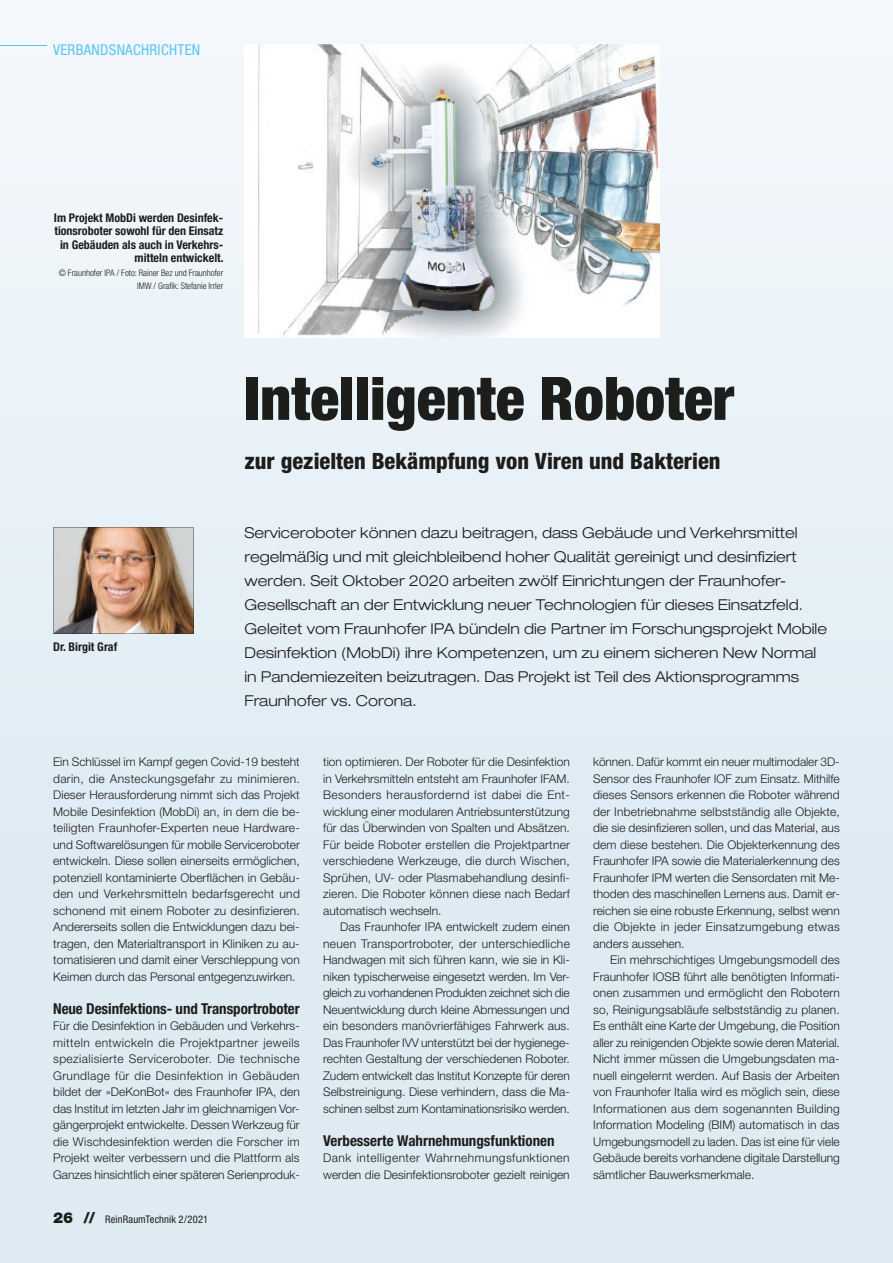
<style>
.page{position:relative;width:893px;height:1263px;background:#fff}
.page>*{position:absolute;margin:0;border:0;box-sizing:border-box;transform-origin:0 0}
.t1{font:900 condensed 60px "Helvetica Neue LT Std";color:#1d1d1b}
.t2{font:800 condensed 22.5px "Helvetica Neue LT Std";color:#1d1d1b}
.t3{font:300 expanded 15px/24px "Helvetica Neue LT Std";color:#1d1d1b}
.t4{font:700 condensed 15px "Helvetica Neue LT Std";letter-spacing:-.005em;color:#1d1d1b}
.t5{font:condensed 15px "Helvetica Neue LT Std";letter-spacing:.02em;color:#5bc5f2}
.t6{font:300 12px/16.5px "Helvetica Neue LT Std";color:#1d1d1b;text-align:justify}
.t7{font:700 condensed 12px/13.5px "Helvetica Neue LT Std";color:#1d1d1b;text-align:right}
.t8{font:condensed 10.5px "Helvetica Neue LT Std";letter-spacing:.01em;color:#1d1d1b}
.t9{font:300 condensed 9px/13.5px "Helvetica Neue LT Std";color:#1d1d1b;text-align:right}
.s1{font-weight:900;font-stretch:normal;font-size:15px}
</style>
<div class="page">
<div style="left:0;top:0;width:893px;height:1263px;background:linear-gradient(to bottom,#f3f7fb,#d9e8f1)"></div>
<img style="left:244px;top:45px;width:415px;height:293px">
<img style="left:53px;top:527px;width:140px;height:107px">
<hr style="left:0;top:45px;width:47px;height:1px;background:#5bc5f2">
<p class="t5" style="left:53px;top:41px;width:149px">VERBANDSNACHRICHTEN</p>
<p class="t7" style="left:54px;top:211px;width:171px">Im Projekt MobDi werden Desinfek&shy;tionsroboter sowohl für den Einsatz in Gebäuden als auch in Verkehrs&shy;mitteln entwickelt.</p>
<p class="t9" style="left:59px;top:266px;width:166px">© Fraunhofer IPA / Foto: Rainer Bez und Fraunhofer<br>IMW / Grafik: Stefanie Irrler</p>
<p class="t7" style="left:53px;top:640px;width:66px">Dr. Birgit Graf</p>
<h1 class="t1" style="left:244px;top:361px;width:491px">Intelligente Roboter</h1>
<h2 class="t2" style="left:244px;top:447px;width:478px">zur gezielten Bekämpfung von Viren und Bakterien</h2>
<p class="t3" style="left:244px;top:520px;width:584px">Serviceroboter können dazu beitragen, dass Gebäude und Verkehrsmittel regelmäßig und mit gleichbleibend hoher Qualität gereinigt und desinfiziert werden. Seit Oktober 2020 arbeiten zwölf Einrichtungen der Fraunhofer-Gesellschaft an der Entwicklung neuer Technologien für dieses Einsatzfeld.<br>Geleitet vom Fraunhofer IPA bündeln die Partner im Forschungsprojekt Mobile Desinfektion (MobDi) ihre Kompetenzen, um zu einem sicheren New Normal in Pandemiezeiten beizutragen. Das Projekt ist Teil des Aktionsprogramms Fraunhofer vs. Corona.</p>
<p class="t6" style="left:53px;top:754px;width:248px">Ein Schlüssel im Kampf gegen Covid-19 besteht darin, die Ansteckungsgefahr zu minimieren.<br>Dieser Herausforderung nimmt sich das Projekt Mobile Desinfektion (MobDi) an, in dem die be&shy;teiligten Fraunhofer-Experten neue Hardware&shy;und Softwarelösungen für mobile Serviceroboter entwickeln. Diese sollen einerseits ermöglichen, potenziell kontaminierte Oberflächen in Gebäu&shy;den und Verkehrsmitteln bedarfsgerecht und schonend mit einem Roboter zu desinfizieren.<br>Andererseits sollen die Entwicklungen dazu bei&shy;tragen, den Materialtransport in Kliniken zu au&shy;tomatisieren und damit einer Verschleppung von Keimen durch das Personal entgegenzuwirken.</p>
<p class="t4" style="left:53px;top:999px;width:248px">Neue Desinfektions- und Transportroboter</p>
<p class="t6" style="left:53px;top:1018px;width:248px">Für die Desinfektion in Gebäuden und Verkehrs&shy;mitteln entwickeln die Projektpartner jeweils spezialisierte Serviceroboter. Die technische Grundlage für die Desinfektion in Gebäuden bildet der »DeKonBot« des Fraunhofer IPA, den das Institut im letzten Jahr im gleichnamigen Vor&shy;gängerprojekt entwickelte. Dessen Werkzeug für die Wischdesinfektion werden die Forscher im Projekt weiter verbessern und die Plattform als Ganzes hinsichtlich einer späteren Serienproduk-</p>
<p class="t8" style="left:53px;top:1213px;width:157px"><span class="s1">26 //</span> ReinRaumTechnik 2/2021</p>
<p class="t6" style="left:323px;top:754px;width:248px">tion optimieren. Der Roboter für die Desinfektion in Verkehrsmitteln entsteht am Fraunhofer IFAM.<br>Besonders herausfordernd ist dabei die Ent&shy;wicklung einer modularen Antriebsunterstützung für das Überwinden von Spalten und Absätzen.<br>Für beide Roboter erstellen die Projektpartner verschiedene Werkzeuge, die durch Wischen, Sprühen, UV- oder Plasmabehandlung desinfi&shy;zieren. Die Roboter können diese nach Bedarf automatisch wechseln.</p>
<p class="t6" style="left:323px;top:919px;width:248px;text-indent:17px">Das Fraunhofer IPA entwickelt zudem einen neuen Transportroboter, der unterschiedliche Handwagen mit sich führen kann, wie sie in Kli&shy;niken typischerweise eingesetzt werden. Im Ver&shy;gleich zu vorhandenen Produkten zeichnet sich die Neuentwicklung durch kleine Abmessungen und ein besonders manövrierfähiges Fahrwerk aus.<br>Das Fraunhofer IVV unterstützt bei der hygienege&shy;rechten Gestaltung der verschiedenen Roboter.<br>Zudem entwickelt das Institut Konzepte für deren Selbstreinigung. Diese verhindern, dass die Ma&shy;schinen selbst zum Kontaminationsrisiko werden.</p>
<p class="t4" style="left:323px;top:1131px;width:233px">Verbesserte Wahrnehmungsfunktionen</p>
<p class="t6" style="left:323px;top:1150px;width:248px">Dank intelligenter Wahrnehmungsfunktionen werden die Desinfektionsroboter gezielt reinigen</p>
<p class="t6" style="left:593px;top:754px;width:248px">können. Dafür kommt ein neuer multimodaler 3D-Sensor des Fraunhofer IOF zum Einsatz. Mithilfe dieses Sensors erkennen die Roboter während der Inbetriebnahme selbstständig alle Objekte, die sie desinfizieren sollen, und das Material, aus dem diese bestehen. Die Objekterkennung des Fraunhofer IPA sowie die Materialerkennung des Fraunhofer IPM werten die Sensordaten mit Me&shy;thoden des maschinellen Lernens aus. Damit er&shy;reichen sie eine robuste Erkennung, selbst wenn die Objekte in jeder Einsatzumgebung etwas anders aussehen.</p>
<p class="t6" style="left:593px;top:952px;width:248px;text-indent:17px">Ein mehrschichtiges Umgebungsmodell des Fraunhofer IOSB führt alle benötigten Informati&shy;onen zusammen und ermöglicht den Robotern so, Reinigungsabläufe selbstständig zu planen.<br>Es enthält eine Karte der Umgebung, die Position aller zu reinigenden Objekte sowie deren Material.<br>Nicht immer müssen die Umgebungsdaten ma&shy;nuell eingelernt werden. Auf Basis der Arbeiten von Fraunhofer Italia wird es möglich sein, diese Informationen aus dem sogenannten Building Information Modeling (BIM) automatisch in das Umgebungsmodell zu laden. Das ist eine für viele Gebäude bereits vorhandene digitale Darstellung sämtlicher Bauwerksmerkmale.</p>
</div>
